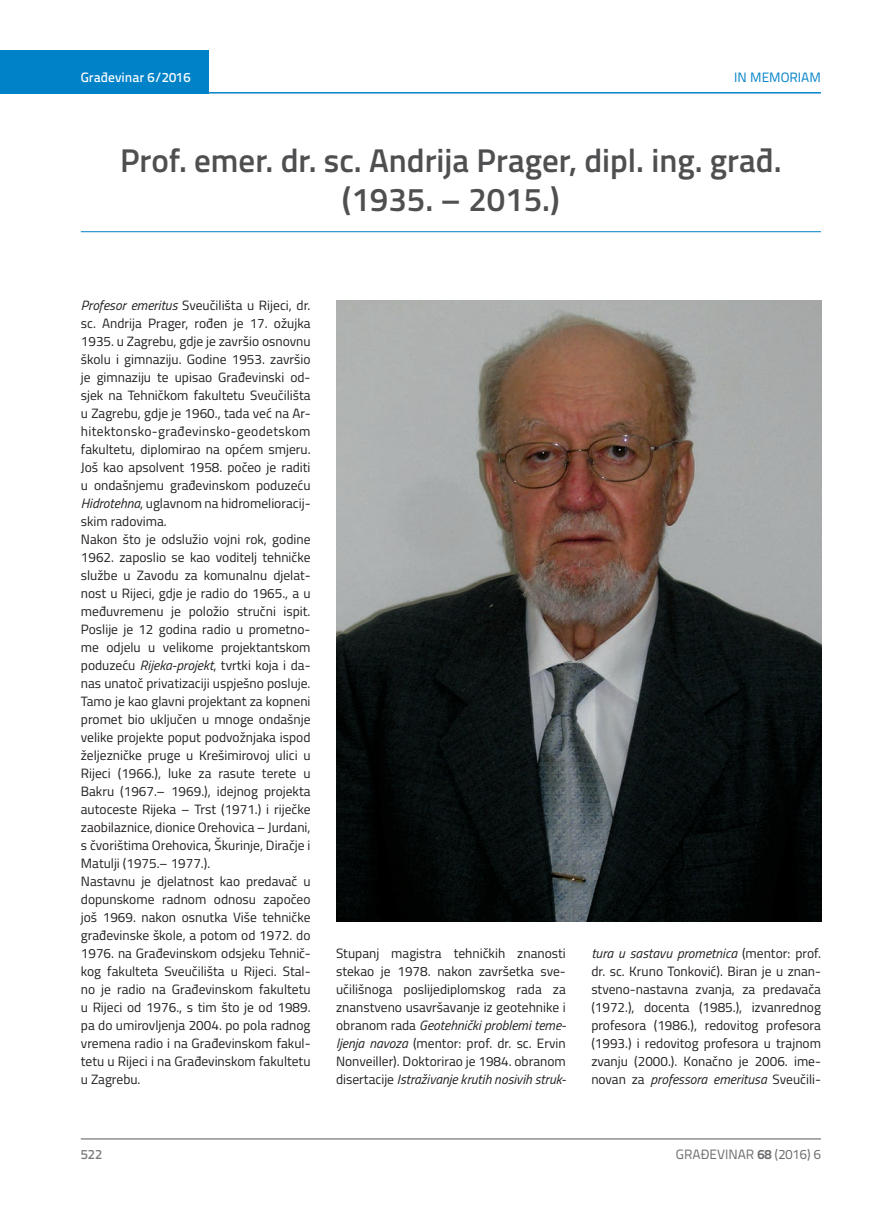
<style>
.page{position:relative;width:872px;height:1212px;background:#fff}
.page>*{position:absolute;margin:0;border:0;box-sizing:border-box;transform-origin:0 0}
.t1{font:600 33px/39px "Titillium";color:#4f4f51;text-align:center}
.t2{font:13.5px/18px "Titillium";color:#231f20;text-align:justify}
.t3{font:13.5px "Titillium Text 22 L";color:#6c6d70}
.t4{font:500 13.5px "Titillium Text 22 L";color:#fff}
.t5{font:13.5px "Titillium Text 22 L";color:#0082c8}
.t6{font:500 13.5px "Titillium Text 22 L";color:#787a7d}
.s1{font-style:italic}
.s2{font-weight:700}
</style>
<div class="page">
<hr style="left:81px;top:1139px;width:740px;height:1px;background:#57585a">
<div style="left:0;top:50px;width:208px;height:44px;background:#0082c8"></div>
<hr style="left:0;top:92px;width:821px;height:2px;background:#0082c8">
<hr style="left:81px;top:231px;width:740px;height:1px;background:#0082c8">
<img style="left:336px;top:301px;width:485px;height:620px">
<p class="t4" style="left:81px;top:67px;width:111px">Građevinar 6/2016</p>
<p class="t5" style="left:734px;top:68px;width:88px">IN MEMORIAM</p>
<h1 class="t1" style="left:120px;top:139px;width:663px">Prof. emer. dr. sc. Andrija Prager, dipl. ing. građ. (1935. – 2015.)</h1>
<p class="t2" style="left:81px;top:295px;width:231px;text-align:left"><span class="s1">Profesor emeritus</span> Sveučilišta u Rijeci, dr. sc. Andrija Prager, rođen je 17. ožujka 1935. u Zagrebu, gdje je završio osnovnu školu i gimnaziju. Godine 1953. završio je gimnaziju te upisao Građevinski od&shy;sjek na Tehničkom fakultetu Sveučilišta u Zagrebu, gdje je 1960., tada već na Ar&shy;hitektonsko-građevinsko-geodetskom fakultetu, diplomirao na općem smjeru.<br>Još kao apsolvent 1958. počeo je raditi u ondašnjemu građevinskom poduzeću <span class="s1">Hidrotehna</span>, uglavnom na hidromelioracij&shy;skim radovima.<br>Nakon što je odslužio vojni rok, godine 1962. zaposlio se kao voditelj tehničke službe u Zavodu za komunalnu djelat&shy;nost u Rijeci, gdje je radio do 1965., a u međuvremenu je položio stručni ispit.<br>Poslije je 12 godina radio u prometno&shy;me odjelu u velikome projektantskom poduzeću <span class="s1">Rijeka-projekt</span>, tvrtki koja i da&shy;nas unatoč privatizaciji uspješno posluje.<br>Tamo je kao glavni projektant za kopneni promet bio uključen u mnoge ondašnje velike projekte poput podvožnjaka ispod željezničke pruge u Krešimirovoj ulici u Rijeci (1966.), luke za rasute terete u Bakru (1967.– 1969.), idejnog projekta autoceste Rijeka – Trst (1971.) i riječke zaobilaznice, dionice Orehovica – Jurdani, s čvorištima Orehovica, Škurinje, Diračje i Matulji (1975.– 1977.).<br>Nastavnu je djelatnost kao predavač u dopunskome radnom odnosu započeo još 1969. nakon osnutka Više tehničke građevinske škole, a potom od 1972. do 1976. na Građevinskom odsjeku Tehnič&shy;kog fakulteta Sveučilišta u Rijeci. Stal&shy;no je radio na Građevinskom fakultetu u Rijeci od 1976., s tim što je od 1989. pa do umirovljenja 2004. po pola radnog vremena radio i na Građevinskom fakul&shy;tetu u Rijeci i na Građevinskom fakultetu u Zagrebu.</p>
<p class="t2" style="left:336px;top:944px;width:231px">Stupanj magistra tehničkih znanosti stekao je 1978. nakon završetka sve&shy;učilišnoga poslijediplomskog rada za znanstveno usavršavanje iz geotehnike i obranom rada <span class="s1">Geotehnički problemi teme&shy;ljenja navoza</span> (mentor: prof. dr. sc. Ervin Nonveiller). Doktorirao je 1984. obranom disertacije <span class="s1">Istraživanje krutih nosivih struk-</span></p>
<p class="t2" style="left:591px;top:944px;width:231px"><span class="s1">tura u sastavu prometnica</span> (mentor: prof. dr. sc. Kruno Tonković). Biran je u znan&shy;stveno-nastavna zvanja, za predavača (1972.), docenta (1985.), izvanrednog profesora (1986.), redovitog profesora (1993.) i redovitog profesora u trajnom zvanju (2000.). Konačno je 2006. ime&shy;novan za <span class="s1">professora emeritusa</span> Sveučili-</p>
<p class="t6" style="left:81px;top:1144px;width:23px">522</p>
<p class="t3" style="left:676px;top:1144px;width:146px">GRAĐEVINAR <span class="s2">68</span> (2016) 6</p>
</div>
